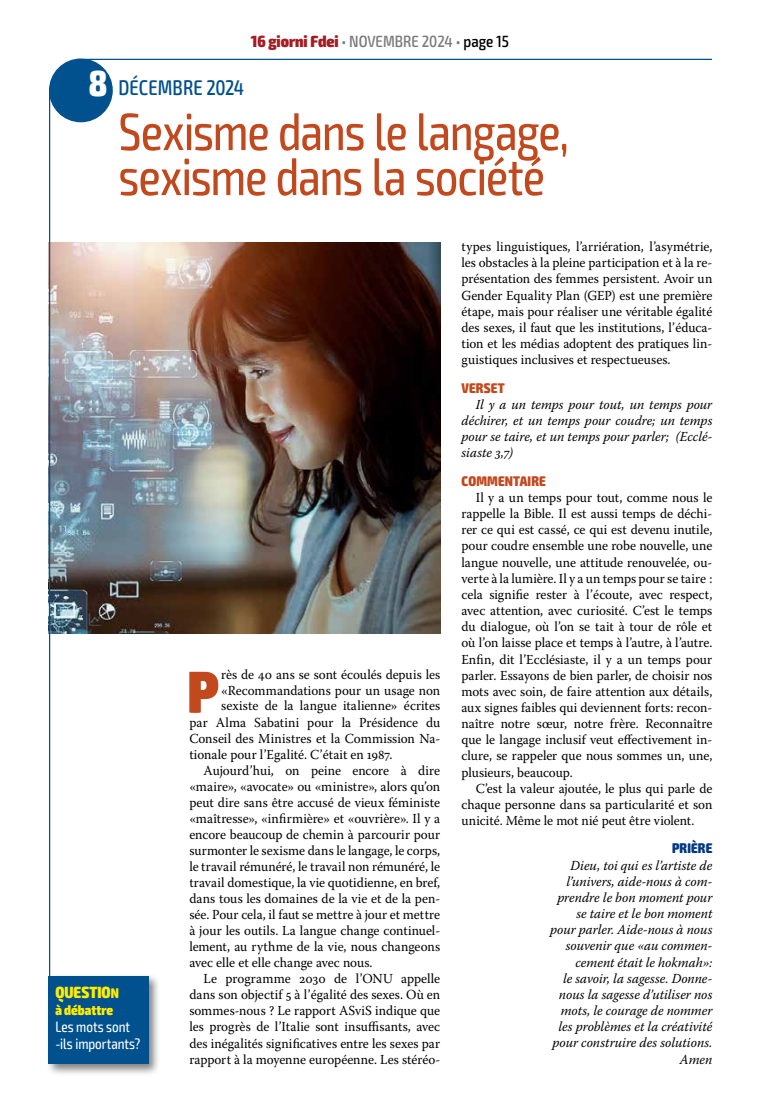
<style>
.page{position:relative;width:762px;height:1099px;background:#fff}
.page>*{position:absolute;margin:0;border:0;box-sizing:border-box;transform-origin:0 0}
.t1{font:900 57.12px "Glober";color:#c2481d;scale:.92 1}
.t2{font:condensed 52.5px/45px "Exo 2";letter-spacing:-.02em;color:#c2481d;scale:.96 1}
.t3{font:500 condensed 21.25px "Exo 2";color:#00518e;scale:.96 1}
.t4{font:500 condensed 16.25px "Exo 2";color:#7b7c7e}
.t5{font:900 condensed 16.25px "Exo 2";color:#ffed00;scale:.96 1}
.t6{font:condensed 15px/17.2px "Exo 2";color:#fff;scale:.96 1}
.t7{font:900 condensed 14px "Exo 2";letter-spacing:.01em;color:#c2481d;scale:.96 1}
.t8{font:900 condensed 14px "Exo 2";letter-spacing:.005em;color:#ffed00;scale:.96 1}
.t9{font:900 condensed 14px "Exo 2";letter-spacing:.01em;color:#003882;scale:.96 1}
.t10{font:13.75px/16.1px "Warnock Pro";color:#000;text-align:justify;scale:.96 1}
.t11{font:italic 13.75px/16.1px "Warnock Pro";color:#000;text-align:justify;scale:.96 1}
.s1{font-weight:900;color:#a41d23}
.s2{color:#000}
.s3{font-weight:900;font-size:36.25px;color:#fff}
.s4{font-size:14px}
</style>
<div class="page">
<hr style="left:85px;top:59px;width:627px;height:1px;background:#00518e">
<div style="left:46px;top:973px;width:115px;height:103px;background:#000;opacity:.5"></div>
<div style="left:48px;top:975px;width:100px;height:88px;background:#00518e"></div>
<img style="left:50px;top:242px;width:390px;height:391px">
<hr style="left:49px;top:90px;width:1px;height:954px;background:#00518e">
<div style="left:49px;top:58px;width:64px;height:64px;background:#00518e;border-radius:50%"></div>
<p class="t4" style="left:251px;top:32px;width:259px"><span class="s1">16 giorni Fdei</span> • NOVEMBRE 2024 • <span class="s2">page 15</span></p>
<h3 class="t3" style="left:89px;top:75px;width:163px"><span class="s3">8</span> DÉCEMBRE 2024</h3>
<h2 class="t2" style="left:118px;top:110px;width:471px">Sexisme dans le langage, sexisme dans la société</h2>
<p class="t5" style="left:55px;top:981px;width:68px">QUESTIO<span class="s4">N</span></p>
<p class="t8" style="left:55px;top:1001px;width:62px">à débattre</p>
<p class="t6" style="left:55px;top:1018px;width:90px">Les mots sont -ils importants?</p>
<h1 class="t1" style="left:187px;top:648px;width:37px">P</h1>
<p class="t10" style="left:221px;top:666px;width:230px">rès de 40 ans se sont écoulés depuis les</p>
<p class="t10" style="left:221px;top:682px;width:230px">«Recommandations pour un usage non</p>
<p class="t10" style="left:221px;top:697px;width:230px">sexiste de la langue italienne» écrites</p>
<p class="t10" style="left:189px;top:713px;width:263px">par Alma Sabatini pour la Présidence du</p>
<p class="t10" style="left:189px;top:729px;width:263px">Conseil des Ministres et la Commission Na-</p>
<p class="t10" style="left:189px;top:745px;width:213px">tionale pour l’Egalité. C’était en 1987.</p>
<p class="t10" style="left:203px;top:761px;width:248px">Aujourd’hui, on peine encore à dire</p>
<p class="t10" style="left:189px;top:777px;width:263px">«maire», «avocate» ou «ministre», alors qu’on</p>
<p class="t10" style="left:189px;top:794px;width:263px">peut dire sans être accusé de vieux féministe</p>
<p class="t10" style="left:189px;top:810px;width:263px">«maîtresse», «infirmière» et «ouvrière». Il y a</p>
<p class="t10" style="left:189px;top:826px;width:263px">encore beaucoup de chemin à parcourir pour</p>
<p class="t10" style="left:189px;top:842px;width:263px">surmonter le sexisme dans le langage, le corps,</p>
<p class="t10" style="left:189px;top:858px;width:263px">le travail rémunéré, le travail non rémunéré, le</p>
<p class="t10" style="left:189px;top:874px;width:263px">travail domestique, la vie quotidienne, en bref,</p>
<p class="t10" style="left:189px;top:890px;width:263px">dans tous les domaines de la vie et de la pen-</p>
<p class="t10" style="left:189px;top:906px;width:263px">sée. Pour cela, il faut se mettre à jour et mettre</p>
<p class="t10" style="left:189px;top:922px;width:263px">à jour les outils. La langue change continuel-</p>
<p class="t10" style="left:189px;top:938px;width:263px">lement, au rythme de la vie, nous changeons</p>
<p class="t10" style="left:189px;top:954px;width:192px">avec elle et elle change avec nous.</p>
<p class="t10" style="left:203px;top:970px;width:248px">Le programme 2030 de l’ONU appelle</p>
<p class="t10" style="left:189px;top:986px;width:263px">dans son objectif 5 à l’égalité des sexes. Où en</p>
<p class="t10" style="left:189px;top:1002px;width:263px">sommes-nous ? Le rapport ASviS indique que</p>
<p class="t10" style="left:189px;top:1018px;width:263px">les progrès de l’Italie sont insuffisants, avec</p>
<p class="t10" style="left:189px;top:1034px;width:263px">des inégalités significatives entre les sexes par</p>
<p class="t10" style="left:189px;top:1050px;width:263px">rapport à la moyenne européenne. Les stéréo-</p>
<p class="t10" style="left:461px;top:238px;width:263px">types linguistiques, l’arriération, l’asymétrie, les obstacles à la pleine participation et à la re&shy;présentation des femmes persistent. Avoir un Gender Equality Plan (GEP) est une première étape, mais pour réaliser une véritable égalité des sexes, il faut que les institutions, l’éduca&shy;tion et les médias adoptent des pratiques lin&shy;guistiques inclusives et respectueuses.</p>
<p class="t7" style="left:461px;top:379px;width:46px">VERSET</p>
<p class="t11" style="left:461px;top:396px;width:263px;text-indent:14px">Il y a un temps pour tout, un temps pour déchirer, et un temps pour coudre; un temps pour se taire, et un temps pour parler; (Ecclé&shy;siaste 3,7)</p>
<p class="t7" style="left:461px;top:472px;width:89px">COMMENTAIRE</p>
<p class="t10" style="left:461px;top:489px;width:263px;text-indent:14px">Il y a un temps pour tout, comme nous le rappelle la Bible. Il est aussi temps de déchi&shy;rer ce qui est cassé, ce qui est devenu inutile, pour coudre ensemble une robe nouvelle, une langue nouvelle, une attitude renouvelée, ou&shy;verte à la lumière. Il y a un temps pour se taire : cela signifie rester à l’écoute, avec respect, avec attention, avec curiosité. C’est le temps du dialogue, où l’on se tait à tour de rôle et où l’on laisse place et temps à l’autre, à l’autre.<br>Enfin, dit l’Ecclésiaste, il y a un temps pour parler. Essayons de bien parler, de choisir nos mots avec soin, de faire attention aux détails, aux signes faibles qui deviennent forts: recon&shy;naître notre sœur, notre frère. Reconnaître que le langage inclusif veut effectivement in&shy;clure, se rappeler que nous sommes un, une, plusieurs, beaucoup.</p>
<p class="t10" style="left:461px;top:780px;width:263px;text-indent:14px">C’est la valeur ajoutée, le plus qui parle de chaque personne dans sa particularité et son unicité. Même le mot nié peut être violent.</p>
<p class="t9" style="left:672px;top:840px;width:43px">PRIÈRE</p>
<p class="t11" style="left:550px;top:856px;width:170px;text-align:right">Dieu, toi qui es l’artiste de l’univers, aide-nous à com&shy;prendre le bon moment pour se taire et le bon moment pour parler. Aide-nous à nous souvenir que «au commen&shy;cement était le hokmah»:<br>le savoir, la sagesse. Donne&shy;nous la sagesse d’utiliser nos mots, le courage de nommer les problèmes et la créativité pour construire des solutions.<br>Amen</p>
</div>
